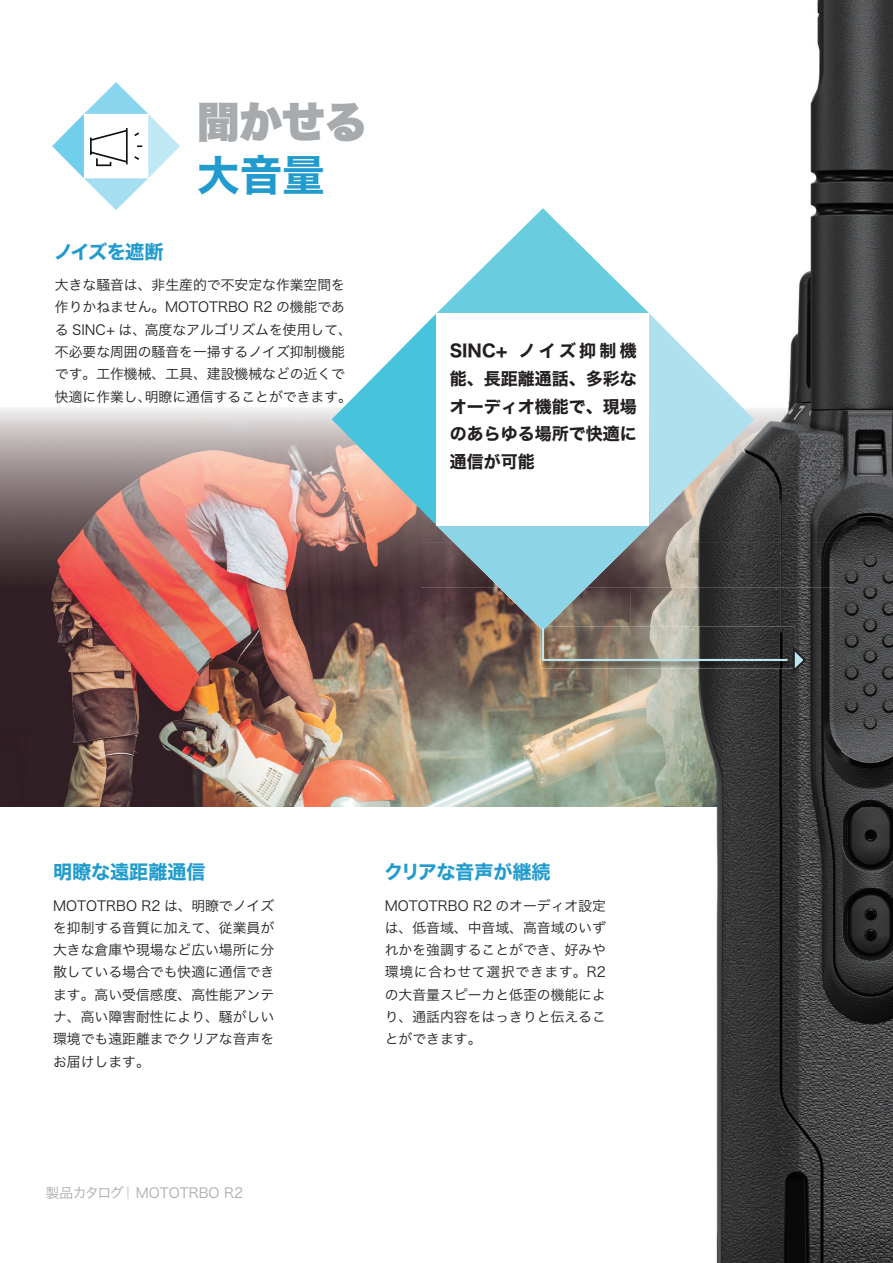
<style>
.page{position:relative;width:893px;height:1263px;background:#fff}
.page>*{position:absolute;margin:0;border:0;box-sizing:border-box;transform-origin:0 0}
.t1{font:42.45px "Hiragino Sans W9";color:#a8abae}
.t2{font:42.45px "Hiragino Sans W7";color:#219bce}
.t3{font:19.2px "Hiragino Sans W7";letter-spacing:-.01em;color:#219bce}
.t4{font:16.95px/27.6px "Hiragino Sans W7";color:#231f20;text-align:justify}
.t5{font:13.8px/22.4px "Hiragino Sans W3";color:#231f20;text-align:justify}
.t6{font:13.8px "Hiragino Sans W3";color:#aaabae}
</style>
<div class="page">
<img style="left:808px;top:0;width:85px;height:408px">
<img style="left:716px;top:807px;width:177px;height:456px">
<img style="left:0;top:588px;width:840px;height:219px">
<img style="left:840px;top:408px;width:53px;height:399px">
<img style="left:0;top:408px;width:841px;height:135px">
<img style="left:0;top:543px;width:332px;height:45px">
<img style="left:808px;top:543px;width:33px;height:45px">
<svg style="left:52px;top:82px;width:128px;height:128px"></svg>
<svg style="left:332px;top:208px;width:476px;height:468px"></svg>
<h1 class="t1" style="left:197px;top:99px;width:172px">聞かせる</h1>
<h1 class="t2" style="left:197px;top:142px;width:129px">大音量</h1>
<h2 class="t3" style="left:54px;top:236px;width:111px">ノイズを遮断</h2>
<p class="t5" style="left:55px;top:273px;width:299px;text-align:left">大きな騒音は、非生産的で不安定な作業空間を作りかねません。MOTOTRBO R2 の機能である SINC+ は、高度なアルゴリズムを使用して、不必要な周囲の騒音を一掃するノイズ抑制機能です。工作機械、工具、建設機械などの近くで快適に作業し、明瞭に通信することができます。</p>
<p class="t4" style="left:450px;top:338px;width:189px">SINC+ ノイズ抑制機能、長距離通話、多彩なオーディオ機能で、現場のあらゆる場所で快適に通信が可能</p>
<h2 class="t3" style="left:53px;top:857px;width:154px">明瞭な遠距離通信</h2>
<p class="t5" style="left:53px;top:893px;width:223px">MOTOTRBO R2 は、明瞭でノイズを抑制する音質に加えて、従業員が大きな倉庫や現場など広い場所に分散している場合でも快適に通信できます。高い受信感度、高性能アンテナ、高い障害耐性により、騒がしい環境でも遠距離までクリアな音声をお届けします。</p>
<p class="t6" style="left:46px;top:1180px;width:199px">製品カタログ｜MOTOTRBO R2</p>
<h2 class="t3" style="left:384px;top:857px;width:168px">クリアな音声が継続</h2>
<p class="t5" style="left:385px;top:893px;width:223px">MOTOTRBO R2 のオーディオ設定は、低音域、中音域、高音域のいずれかを強調することができ、好みや環境に合わせて選択できます。R2の大音量スピーカと低歪の機能により、通話内容をはっきりと伝えることができます。</p>
</div>
